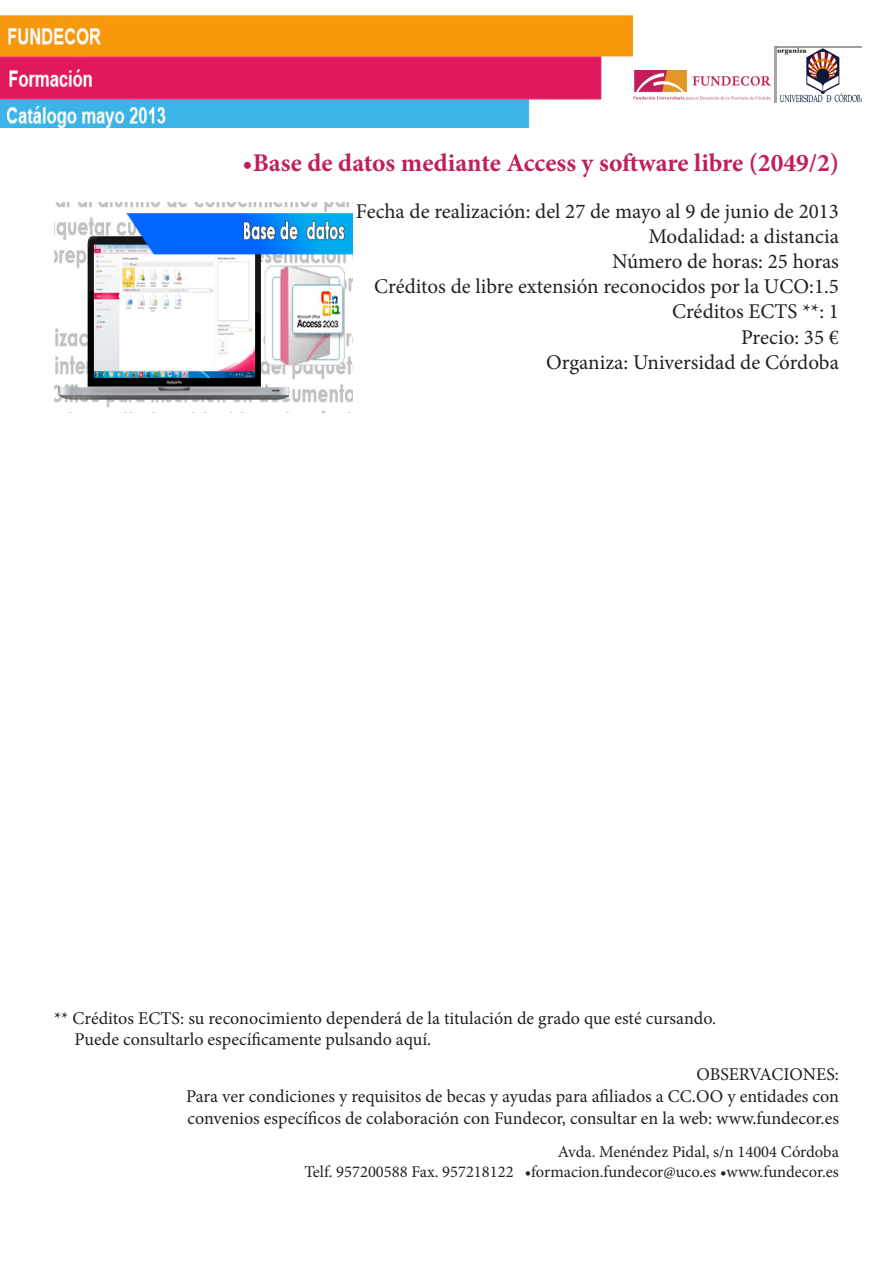
<style>
.page{position:relative;width:893px;height:1263px;background:#fff}
.page>*{position:absolute;margin:0;border:0;box-sizing:border-box;transform-origin:0 0}
.t1{font:700 25.5px "Minion Pro";color:#c11e5d}
.t2{font:21px "Minion Pro";color:#231f20}
.t3{font:18px "Minion Pro";color:#231f20}
.t4{font:16.5px "Minion Pro";color:#231f20}
</style>
<div class="page">
<img style="left:774px;top:47px;width:88px;height:56px">
<img style="left:634px;top:70px;width:137px;height:30px">
<img style="left:0;top:15px;width:633px;height:112px">
<img style="left:54px;top:202px;width:299px;height:210px">
<p class="t1" style="left:243px;top:145px;width:598px">•Base de datos mediante Access y software libre (2049/2)</p>
<p class="t2" style="left:356px;top:197px;width:484px">Fecha de realización: del 27 de mayo al 9 de junio de 2013</p>
<p class="t2" style="left:648px;top:222px;width:192px">Modalidad: a distancia</p>
<p class="t2" style="left:612px;top:247px;width:228px">Número de horas: 25 horas</p>
<p class="t2" style="left:374px;top:272px;width:466px">Créditos de libre extensión reconocidos por la UCO:1.5</p>
<p class="t2" style="left:672px;top:298px;width:168px">Créditos ECTS **: 1</p>
<p class="t2" style="left:741px;top:323px;width:99px">Precio: 35 €</p>
<p class="t2" style="left:546px;top:348px;width:294px">Organiza: Universidad de Córdoba</p>
<p class="t3" style="left:54px;top:1006px;width:664px">** Créditos ECTS: su reconocimiento dependerá de la titulación de grado que esté cursando.</p>
<p class="t3" style="left:74px;top:1028px;width:358px">Puede consultarlo específicamente pulsando aquí.</p>
<p class="t3" style="left:696px;top:1062px;width:144px">OBSERVACIONES:</p>
<p class="t3" style="left:186px;top:1084px;width:654px">Para ver condiciones y requisitos de becas y ayudas para afiliados a CC.OO y entidades con</p>
<p class="t3" style="left:188px;top:1106px;width:653px">convenios específicos de colaboración con Fundecor, consultar en la web: www.fundecor.es</p>
<p class="t4" style="left:558px;top:1141px;width:282px">Avda. Menéndez Pidal, s/n 14004 Córdoba</p>
<p class="t4" style="left:304px;top:1161px;width:536px">Telf. 957200588 Fax. 957218122 •formacion.fundecor@uco.es •www.fundecor.es</p>
</div>
